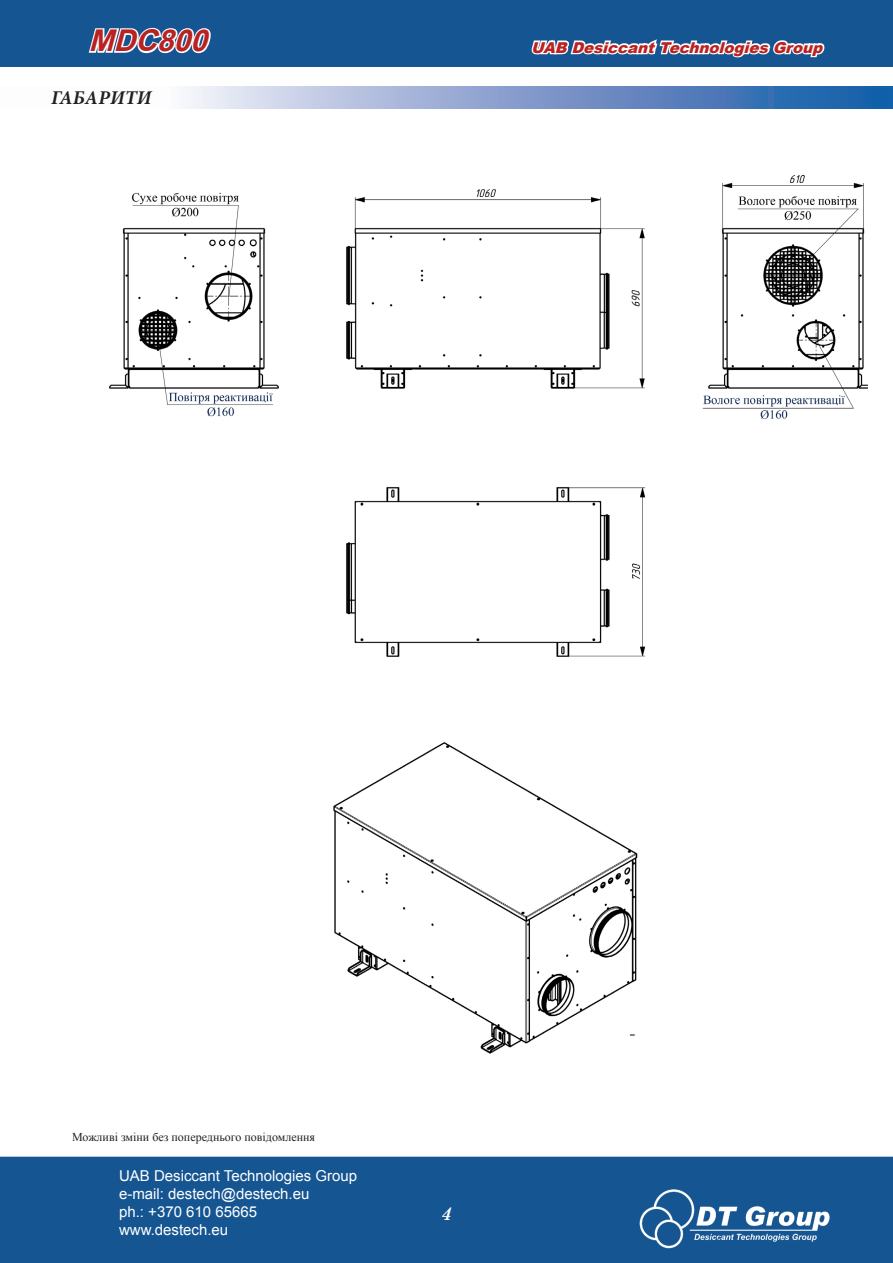
<style>
.page{position:relative;width:893px;height:1263px;background:#fff}
.page>*{position:absolute;margin:0;border:0;box-sizing:border-box;transform-origin:0 0}
.t1{font:italic 700 30px "Arial";color:#ba2222}
.t2{font:italic 700 19.5px "Minion Pro";color:#231f20}
.t3{font:italic 700 18px "Century Schoolbook";color:#fff}
.t4{font:15px/18px "Arial";color:#fff}
.t5{font:italic 900 15px "Arial";color:#ba2222}
.t6{font:12px "Times New Roman";color:#231f20}
</style>
<div class="page">
<svg style="left:185px;top:86px;width:708px;height:22px;background:#809dcc"></svg>
<img style="left:109px;top:174px;width:758px;height:483px">
<div style="left:0;top:0;width:893px;height:67px;background:#155592"></div>
<svg style="left:87px;top:9px;width:126px;height:47px"></svg>
<svg style="left:529px;top:34px;width:298px;height:26px"></svg>
<div style="left:0;top:1157px;width:893px;height:106px;background:#155592"></div>
<img style="left:632px;top:1182px;width:197px;height:73px">
<img style="left:333px;top:742px;width:305px;height:312px">
<h1 class="t1" style="left:89px;top:20px;width:131px">MDC800</h1>
<h2 class="t2" style="left:51px;top:83px;width:102px">ГАБАРИТИ</h2>
<p class="t5" style="left:531px;top:36px;width:298px">UAB DesiccantTechnologiesGroup</p>
<p class="t6" style="left:72px;top:1128px;width:244px">Можливі зміни без попереднього повідомлення</p>
<p class="t4" style="left:119px;top:1166px;width:240px">UAB Desiccant Technologies Group e-mail: destech@destech.eu<br>ph.: +370 610 65665 www.destech.eu</p>
<p class="t3" style="left:441px;top:1199px;width:12px">4</p>
</div>
